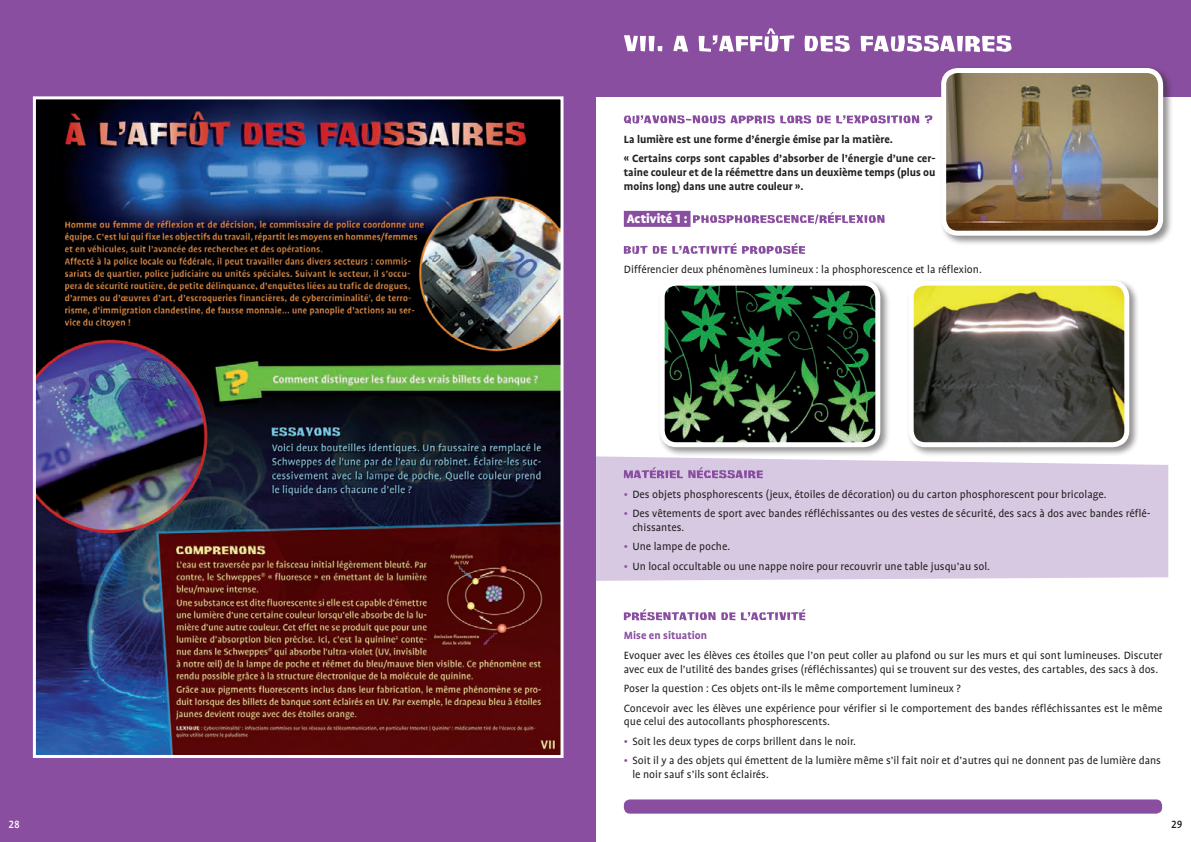
<style>
.page{position:relative;width:1191px;height:842px;background:#fff}
.page>*{position:absolute;margin:0;border:0;box-sizing:border-box;transform-origin:0 0}
.t1{font:900 14px "Profile OT";color:#fff}
.t2{font:12px/13.8px "Profile OT";color:#231f20}
.t3{font:700 12px/19.5px "Profile OT";color:#231f20}
.t4{font:700 12px "Profile OT";color:#894e9f}
.t5{font:500 12px "Profile OT";color:#fff}
.t6{font:500 12px "Profile OT";color:#231f20}
.s1{color:#894e9f}
</style>
<div class="page">
<div style="left:624px;top:799px;width:538px;height:15px;background:#894e9f;border-radius:6px"></div>
<div style="left:595px;top:456px;width:573px;height:125px;background:#d7c9e2"></div>
<div style="left:595px;top:0;width:596px;height:96px;background:#894e9f"></div>
<div style="left:0;top:0;width:595px;height:842px;background:#894e9f"></div>
<img style="left:32px;top:96px;width:532px;height:662px">
<div style="left:624px;top:211px;width:66px;height:16px;background:#894e9f"></div>
<svg style="left:624px;top:28px;width:387px;height:24px"></svg>
<svg style="left:624px;top:115px;width:308px;height:9px"></svg>
<svg style="left:693px;top:212px;width:191px;height:12px"></svg>
<svg style="left:624px;top:243px;width:181px;height:11px"></svg>
<div style="left:657px;top:279px;width:233px;height:178px;background:#231f20;opacity:.5"></div>
<img style="left:662px;top:283px;width:216px;height:162px">
<div style="left:659px;top:281px;width:221px;height:166px;border:5px solid #fff;border-radius:14px"></div>
<div style="left:906px;top:279px;width:233px;height:178px;background:#231f20;opacity:.5"></div>
<img style="left:911px;top:283px;width:215px;height:162px">
<div style="left:908px;top:281px;width:221px;height:166px;border:5px solid #fff;border-radius:14px"></div>
<svg style="left:624px;top:467px;width:138px;height:11px;background:#b594c5"></svg>
<svg style="left:624px;top:609px;width:181px;height:11px"></svg>
<div style="left:939px;top:66px;width:234px;height:180px;background:#231f20;opacity:.5"></div>
<img style="left:943px;top:72px;width:217px;height:161px">
<div style="left:941px;top:68px;width:222px;height:168px;border:5px solid #fff;border-radius:14px"></div>
<p class="t3" style="left:624px;top:129px;width:313px">La lumière est une forme d’énergie émise par la matière.<br>« Certains corps sont capables d’absorber de l’énergie d’une cer-</p>
<p class="t3" style="left:624px;top:166px;width:313px;line-height:13.8px">taine couleur et de la réémettre dans un deuxième temps (plus ou moins long) dans une autre couleur ».</p>
<p class="t1" style="left:627px;top:211px;width:62px">Activité 1 :</p>
<p class="t2" style="left:624px;top:263px;width:359px">Différencier deux phénomènes lumineux : la phosphorescence et la réflexion.</p>
<p class="t2" style="left:624px;top:487px;width:484px"><span class="s1">•</span> Des objets phosphorescents (jeux, étoiles de décoration) ou du carton phosphorescent pour bricolage.</p>
<p class="t2" style="left:632px;top:507px;width:520px;text-indent:-9px"><span class="s1">•</span> Des vêtements de sport avec bandes réfléchissantes ou des vestes de sécurité, des sacs à dos avec bandes réflé&shy;chissantes.</p>
<p class="t2" style="left:624px;top:540px;width:108px"><span class="s1">•</span> Une lampe de poche.</p>
<p class="t2" style="left:624px;top:559px;width:368px"><span class="s1">•</span> Un local occultable ou une nappe noire pour recouvrir une table jusqu’au sol.</p>
<p class="t4" style="left:624px;top:629px;width:85px">Mise en situation</p>
<p class="t2" style="left:624px;top:649px;width:540px">Evoquer avec les élèves ces étoiles que l’on peut coller au plafond ou sur les murs et qui sont lumineuses. Discuter avec eux de l’utilité des bandes grises (réfléchissantes) qui se trouvent sur des vestes, des cartables, des sacs à dos.</p>
<p class="t2" style="left:624px;top:679px;width:540px;line-height:19.5px">Poser la question : Ces objets ont-ils le même comportement lumineux ?<br>Concevoir avec les élèves une expérience pour vérifier si le comportement des bandes réfléchissantes est le même</p>
<p class="t2" style="left:624px;top:715px;width:208px">que celui des autocollants phosphorescents.</p>
<p class="t2" style="left:624px;top:735px;width:233px"><span class="s1">•</span> Soit les deux types de corps brillent dans le noir.</p>
<p class="t2" style="left:632px;top:754px;width:530px;text-indent:-9px"><span class="s1">•</span> Soit il y a des objets qui émettent de la lumière même s’il fait noir et d’autres qui ne donnent pas de lumière dans le noir sauf s’ils sont éclairés.</p>
<p class="t5" style="left:8px;top:817px;width:13px">28</p>
<p class="t6" style="left:1171px;top:817px;width:13px">29</p>
</div>
